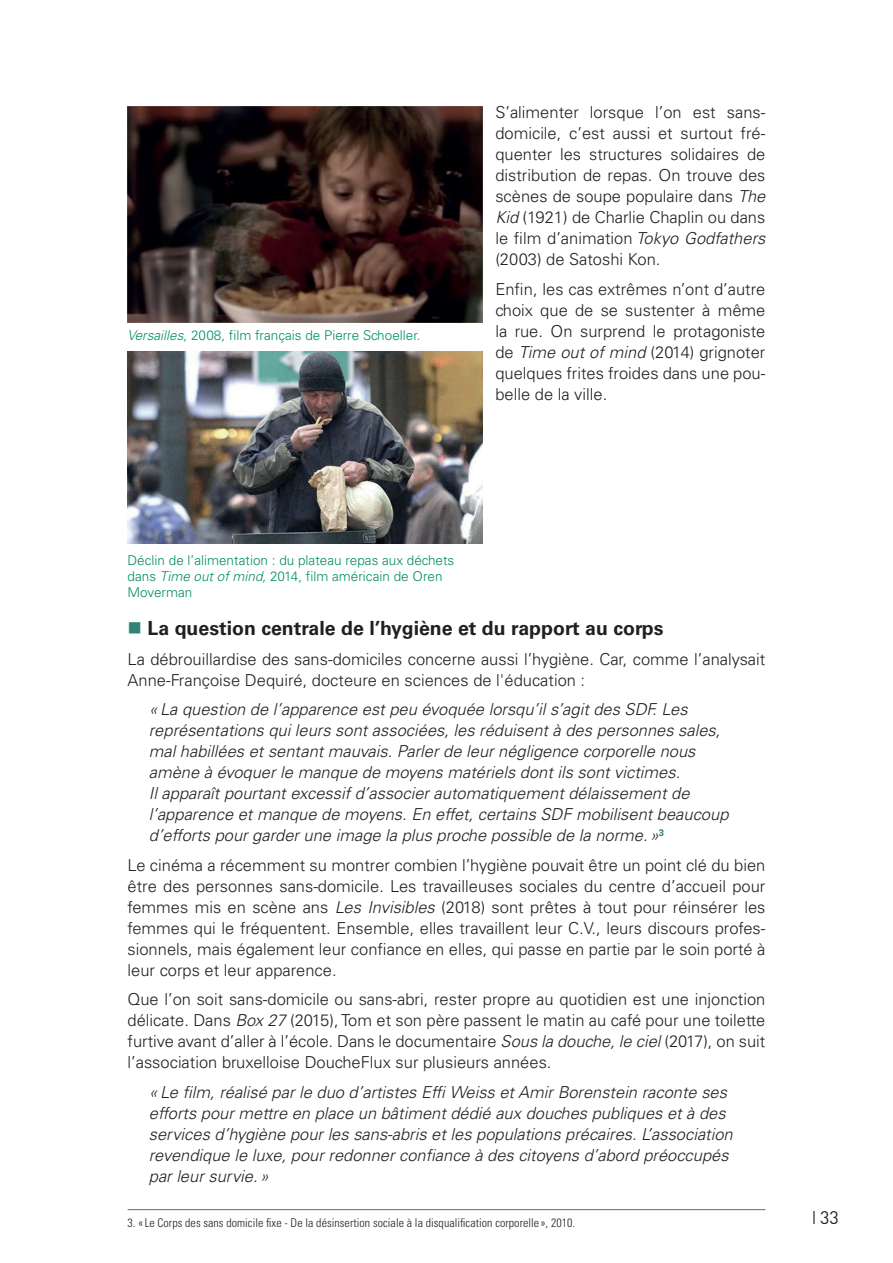
<style>
.page{position:relative;width:893px;height:1263px;background:#fff}
.page>*{position:absolute;margin:0;border:0;box-sizing:border-box;transform-origin:0 0}
.t1{font:700 19.5px "Univers LT Std";color:#231f20}
.t2{font:18px "DIN";color:#231f20}
.t3{font:300 16.5px/21px "Univers LT Std";color:#231f20;text-align:justify}
.t4{font:italic 300 16.5px/21px "Univers LT Std";color:#231f20}
.t5{font:300 13.5px/16.2px "Univers LT Std";color:#008e64}
.t6{font:300 condensed 12px "Univers LT Std";letter-spacing:.005em;color:#231f20}
.s1{font-style:italic}
.s2{color:#33827a}
.s3{font-family:"Univers LT Std";font-weight:300;font-stretch:condensed}
</style>
<div class="page">
<img style="left:128px;top:106px;width:355px;height:217px">
<img style="left:128px;top:352px;width:355px;height:192px">
<hr style="left:128px;top:1209px;width:637px;height:1px;background:#33827a">
<p class="t5" style="left:128px;top:327px;width:294px"><span class="s1">Versailles,</span> 2008, film français de Pierre Schoeller.</p>
<p class="t3" style="left:495px;top:102px;width:272px">S’alimenter lorsque l’on est sans&shy;domicile, c’est aussi et surtout fré&shy;quenter les structures solidaires de distribution de repas. On trouve des scènes de soupe populaire dans <span class="s1">The Kid</span> (1921) de Charlie Chaplin ou dans le film d’animation <span class="s1">Tokyo Godfathers </span>(2003) de Satoshi Kon.</p>
<p class="t3" style="left:495px;top:278px;width:272px">Enfin, les cas extrêmes n’ont d’autre choix que de se sustenter à même la rue. On surprend le protagoniste de <span class="s1">Time out of mind</span> (2014) grignoter quelques frites froides dans une pou&shy;belle de la ville.</p>
<p class="t5" style="left:128px;top:552px;width:328px">Déclin de l’alimentation : du plateau repas aux déchets dans <span class="s1">Time out of mind,</span> 2014, film américain de Oren<br>Moverman</p>
<p class="t1" style="left:128px;top:617px;width:537px"><span class="s2">■</span> La question centrale de l’hygiène et du rapport au corps</p>
<p class="t3" style="left:128px;top:648px;width:639px">La débrouillardise des sans-domiciles concerne aussi l’hygiène. Car, comme l’analysait<br>Anne-Françoise Dequiré, docteure en sciences de l'éducation :</p>
<p class="t4" style="left:149px;top:699px;width:581px">«La question de l’apparence est peu évoquée lorsqu’il s’agit des SDF. Les représentations qui leurs sont associées, les réduisent à des personnes sales, mal habillées et sentant mauvais. Parler de leur négligence corporelle nous amène à évoquer le manque de moyens matériels dont ils sont victimes.<br>Il apparaît pourtant excessif d’associer automatiquement délaissement de l’apparence et manque de moyens. En effet, certains SDF mobilisent beaucoup d’efforts pour garder une image la plus proche possible de la norme.»<sup>3</sup></p>
<p class="t3" style="left:128px;top:854px;width:639px">Le cinéma a récemment su montrer combien l’hygiène pouvait être un point clé du bien être des personnes sans-domicile. Les travailleuses sociales du centre d’accueil pour femmes mis en scène ans <span class="s1">Les Invisibles</span> (2018) sont prêtes à tout pour réinsérer les femmes qui le fréquentent. Ensemble, elles travaillent leur C.V., leurs discours profes&shy;sionnels, mais également leur confiance en elles, qui passe en partie par le soin porté à leur corps et leur apparence.</p>
<p class="t3" style="left:128px;top:989px;width:639px">Que l’on soit sans-domicile ou sans-abri, rester propre au quotidien est une injonction délicate. Dans <span class="s1">Box 27</span> (2015), Tom et son père passent le matin au café pour une toilette furtive avant d’aller à l’école. Dans le documentaire <span class="s1">Sous la douche, le ciel</span> (2017), on suit l’association bruxelloise DoucheFlux sur plusieurs années.</p>
<p class="t4" style="left:149px;top:1081px;width:585px">«Le film, réalisé par le duo d’artistes Effi Weiss et Amir Borenstein raconte ses efforts pour mettre en place un bâtiment dédié aux douches publiques et à des services d’hygiène pour les sans-abris et les populations précaires. L’association revendique le luxe, pour redonner confiance à des citoyens d’abord préoccupés par leur survie.»</p>
<p class="t6" style="left:128px;top:1215px;width:449px">3. «Le Corps des sans domicile fixe - De la désinsertion sociale à la disqualification corporelle », 2010.</p>
<p class="t2" style="left:812px;top:1206px;width:28px"><span class="s3">l</span> 33</p>
</div>
